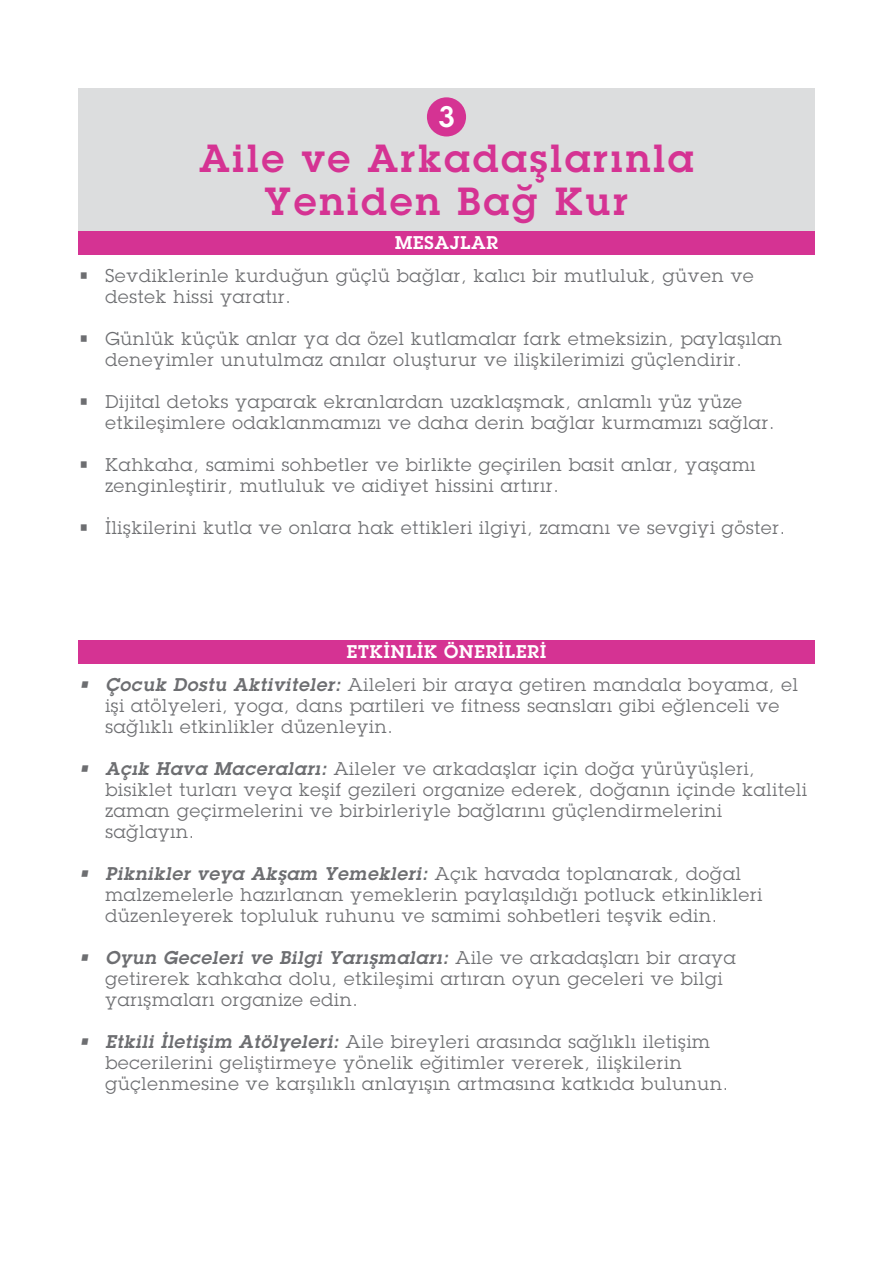
<style>
.page{position:relative;width:893px;height:1263px;background:#fff}
.page>*{position:absolute;margin:0;border:0;box-sizing:border-box;transform-origin:0 0}
.t1{font:700 38.4px/43.2px "Lubalin Graph";letter-spacing:.08em;color:#d53393;text-align:center}
.t2{font:700 28.8px "Lubalin Graph";color:#fff}
.t3{font:18px/21px "Lubalin Graph";letter-spacing:.05em;color:#6d6e71}
.t4{font:700 18px "Lubalin Graph";letter-spacing:.05em;color:#fff}
.s1{font-weight:700;font-style:italic}
</style>
<div class="page">
<div style="left:78px;top:89px;width:737px;height:142px;background:#dcddde"></div>
<div style="left:427px;top:97px;width:39px;height:39px;background:#d53393;border-radius:50%"></div>
<div style="left:78px;top:231px;width:737px;height:24px;background:#d53393"></div>
<div style="left:78px;top:640px;width:737px;height:23px;background:#d53393"></div>
<h2 class="t2" style="left:438px;top:98px;width:18px">3</h2>
<h1 class="t1" style="left:200px;top:137px;width:495px">Aile ve Arkadaşlarınla<br>Yeniden Bağ Kur</h1>
<p class="t4" style="left:395px;top:231px;width:104px">MESAJLAR</p>
<p class="t3" style="left:105px;top:265px;width:650px;text-indent:-27px">• Sevdiklerinle kurduğun güçlü bağlar, kalıcı bir mutluluk, güven ve destek hissi yaratır.</p>
<p class="t3" style="left:105px;top:328px;width:678px;text-indent:-27px">• Günlük küçük anlar ya da özel kutlamalar fark etmeksizin, paylaşılan deneyimler unutulmaz anılar oluşturur ve ilişkilerimizi güçlendirir.</p>
<p class="t3" style="left:105px;top:391px;width:671px;text-indent:-27px">• Dijital detoks yaparak ekranlardan uzaklaşmak, anlamlı yüz yüze etkileşimlere odaklanmamızı ve daha derin bağlar kurmamızı sağlar.</p>
<p class="t3" style="left:105px;top:454px;width:651px;text-indent:-27px">• Kahkaha, samimi sohbetler ve birlikte geçirilen basit anlar, yaşamı zenginleştirir, mutluluk ve aidiyet hissini artırır.</p>
<p class="t3" style="left:78px;top:517px;width:708px">• İlişkilerini kutla ve onlara hak ettikleri ilgiyi, zamanı ve sevgiyi göster.</p>
<p class="t4" style="left:347px;top:640px;width:201px">ETKİNLİK ÖNERİLERİ</p>
<p class="t3" style="left:105px;top:673px;width:694px;text-indent:-27px"><span class="s1">• Çocuk Dostu Aktiviteler:</span> Aileleri bir araya getiren mandala boyama, el işi atölyeleri, yoga, dans partileri ve fitness seansları gibi eğlenceli ve sağlıklı etkinlikler düzenleyin.</p>
<p class="t3" style="left:105px;top:757px;width:703px;text-indent:-27px"><span class="s1">• Açık Hava Maceraları:</span> Aileler ve arkadaşlar için doğa yürüyüşleri, bisiklet turları veya keşif gezileri organize ederek, doğanın içinde kaliteli zaman geçirmelerini ve birbirleriyle bağlarını güçlendirmelerini sağlayın.</p>
<p class="t3" style="left:105px;top:862px;width:658px;text-indent:-27px"><span class="s1">• Piknikler veya Akşam Yemekleri:</span> Açık havada toplanarak, doğal malzemelerle hazırlanan yemeklerin paylaşıldığı potluck etkinlikleri düzenleyerek topluluk ruhunu ve samimi sohbetleri teşvik edin.</p>
<p class="t3" style="left:105px;top:946px;width:632px;text-indent:-27px"><span class="s1">• Oyun Geceleri ve Bilgi Yarışmaları:</span> Aile ve arkadaşları bir araya getirerek kahkaha dolu, etkileşimi artıran oyun geceleri ve bilgi yarışmaları organize edin.</p>
<p class="t3" style="left:105px;top:1030px;width:624px;text-indent:-27px"><span class="s1">• Etkili İletişim Atölyeleri:</span> Aile bireyleri arasında sağlıklı iletişim becerilerini geliştirmeye yönelik eğitimler vererek, ilişkilerin güçlenmesine ve karşılıklı anlayışın artmasına katkıda bulunun.</p>
</div>
